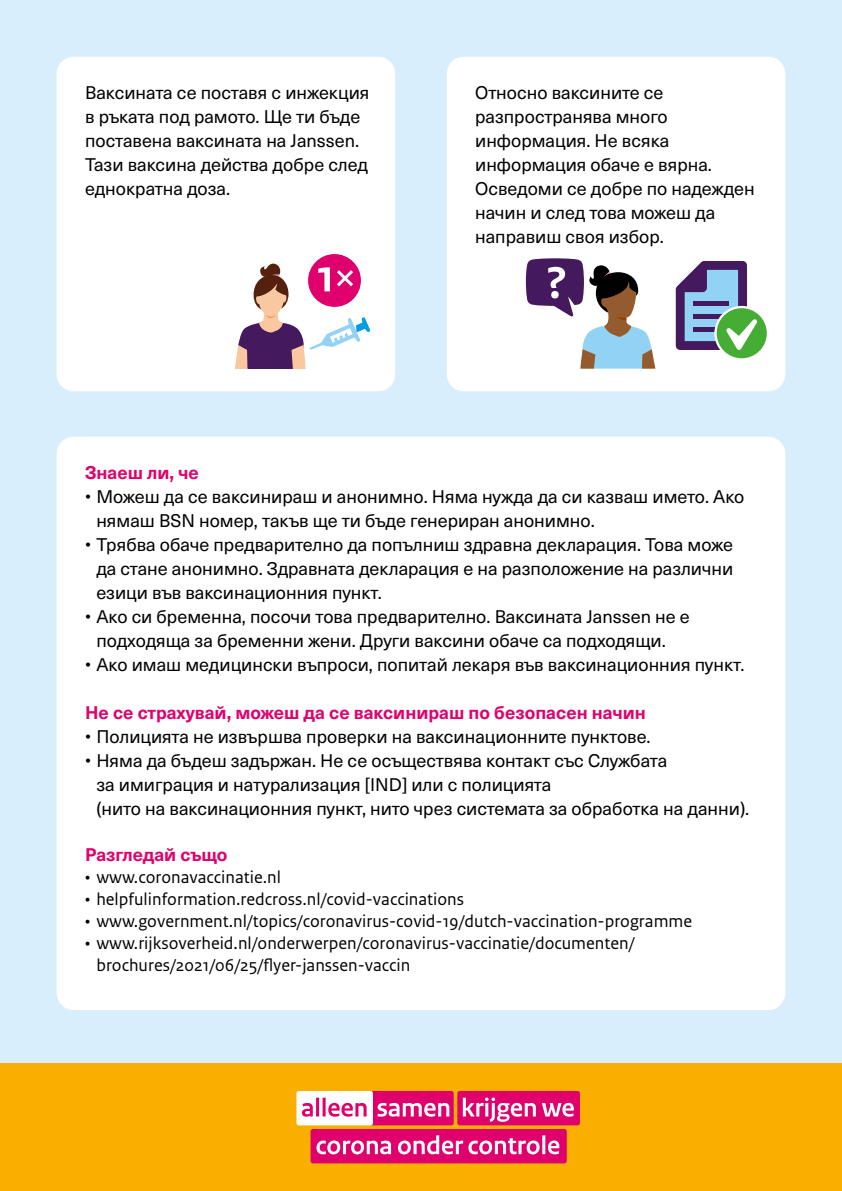
<style>
.page{position:relative;width:842px;height:1191px;background:#d8eefc}
.page>*{position:absolute;margin:0;border:0;box-sizing:border-box;transform-origin:0 0}
.P_-_Platte_tekst{font:18px/24px "Neue Haas Unica W1 G";color:#000}
.P_links_onderaan{font:18px/22px "Rijksoverheid Sans Text";color:#000}
.H2_-_Tussenkopjes{font:700 18px "Neue Haas Unica W1 G";color:#e0006d}
</style>
<div class="page">
<div style="left:0;top:1063px;width:842px;height:128px;background:#f9ae00"></div>
<div style="left:57px;top:437px;width:728px;height:573px;background:#fff;border-radius:17px"></div>
<div style="left:57px;top:57px;width:338px;height:334px;background:#fff;border-radius:17px"></div>
<div style="left:447px;top:57px;width:338px;height:334px;background:#fff;border-radius:17px"></div>
<div style="left:457px;top:1091px;width:123px;height:34px;background:#e0006d;border-radius:3px"></div>
<div style="left:296px;top:1091px;width:77px;height:34px;background:#fff;border-radius:3px"></div>
<div style="left:311px;top:1129px;width:256px;height:34px;background:#e0006d;border-radius:3px"></div>
<svg style="left:302px;top:1103px;width:11px;height:13px"></svg>
<hr style="left:316px;top:1097px;width:3px;height:19px;background:#e0006d">
<hr style="left:323px;top:1097px;width:3px;height:19px;background:#e0006d">
<svg style="left:328px;top:1091px;width:126px;height:34px"></svg>
<svg style="left:463px;top:1097px;width:73px;height:24px"></svg>
<svg style="left:542px;top:1102px;width:32px;height:14px"></svg>
<svg style="left:317px;top:1140px;width:74px;height:14px"></svg>
<svg style="left:398px;top:1135px;width:142px;height:19px"></svg>
<hr style="left:542px;top:1135px;width:3px;height:19px;background:#fff">
<svg style="left:548px;top:1140px;width:11px;height:14px"></svg>
<div style="left:308px;top:254px;width:53px;height:53px;background:#e0006d;border-radius:50%"></div>
<svg style="left:235px;top:264px;width:135px;height:105px"></svg>
<svg style="left:676px;top:261px;width:91px;height:98px"></svg>
<svg style="left:526px;top:258px;width:129px;height:111px"></svg>
<h2 class="P_-_Platte_tekst" style="left:85px;top:79px;width:286px">Ваксината се поставя с инжекция в ръката под рамото. Ще ти бъде поставена ваксината на Janssen.<br>Тази ваксина действа добре след еднократна доза.</h2>
<h2 class="P_-_Platte_tekst" style="left:475px;top:79px;width:281px">Относно ваксините се разпространява много информация. Не всяка информация обаче е вярна.<br>Осведоми се добре по надежден начин и след това можеш да направиш своя избор.</h2>
<h2 class="H2_-_Tussenkopjes" style="left:85px;top:459px;width:115px">Знаеш ли, че</h2>
<h2 class="P_-_Platte_tekst" style="left:96px;top:483px;width:649px;text-indent:-11px">• Можеш да се ваксинираш и анонимно. Няма нужда да си казваш името. Ако нямаш BSN номер, такъв ще ти бъде генериран анонимно.</h2>
<h2 class="P_-_Platte_tekst" style="left:96px;top:531px;width:638px;text-align:justify;text-indent:-11px">• Трябва обаче предварително да попълниш здравна декларация. Това може да стане анонимно. Здравната декларация е на разположение на различни езици във ваксинационния пункт.</h2>
<h2 class="P_-_Platte_tekst" style="left:96px;top:603px;width:595px;text-indent:-11px">• Ако си бременна, посочи това предварително. Ваксината Janssen не е подходяща за бременни жени. Други ваксини обаче са подходящи.</h2>
<h2 class="P_-_Platte_tekst" style="left:85px;top:651px;width:661px">• Ако имаш медицински въпроси, попитай лекаря във ваксинационния пункт.</h2>
<h2 class="H2_-_Tussenkopjes" style="left:85px;top:699px;width:562px">Не се страхувай, можеш да се ваксинираш по безопасен начин</h2>
<h2 class="P_-_Platte_tekst" style="left:85px;top:723px;width:567px">• Полицията не извършва проверки на ваксинационните пунктове.</h2>
<h2 class="P_-_Platte_tekst" style="left:96px;top:747px;width:654px;text-indent:-11px">• Няма да бъдеш задържан. Не се осъществява контакт със Службата<br>за имиграция и натурализация [IND] или с полицията<br>(нито на ваксинационния пункт, нито чрез системата за обработка на данни).</h2>
<h2 class="H2_-_Tussenkopjes" style="left:85px;top:841px;width:144px">Разгледай също</h2>
<p class="P_links_onderaan" style="left:85px;top:866px;width:197px">• www.coronavaccinatie.nl</p>
<p class="P_links_onderaan" style="left:85px;top:888px;width:380px">• helpfulinformation.redcross.nl/covid-vaccinations</p>
<p class="P_links_onderaan" style="left:85px;top:910px;width:608px">• www.government.nl/topics/coronavirus-covid-19/dutch-vaccination-programme</p>
<p class="P_links_onderaan" style="left:96px;top:932px;width:539px;text-indent:-11px">• www.rijksoverheid.nl/onderwerpen/coronavirus-vaccinatie/documenten/ brochures/2021/06/25/flyer-janssen-vaccin</p>
</div>
